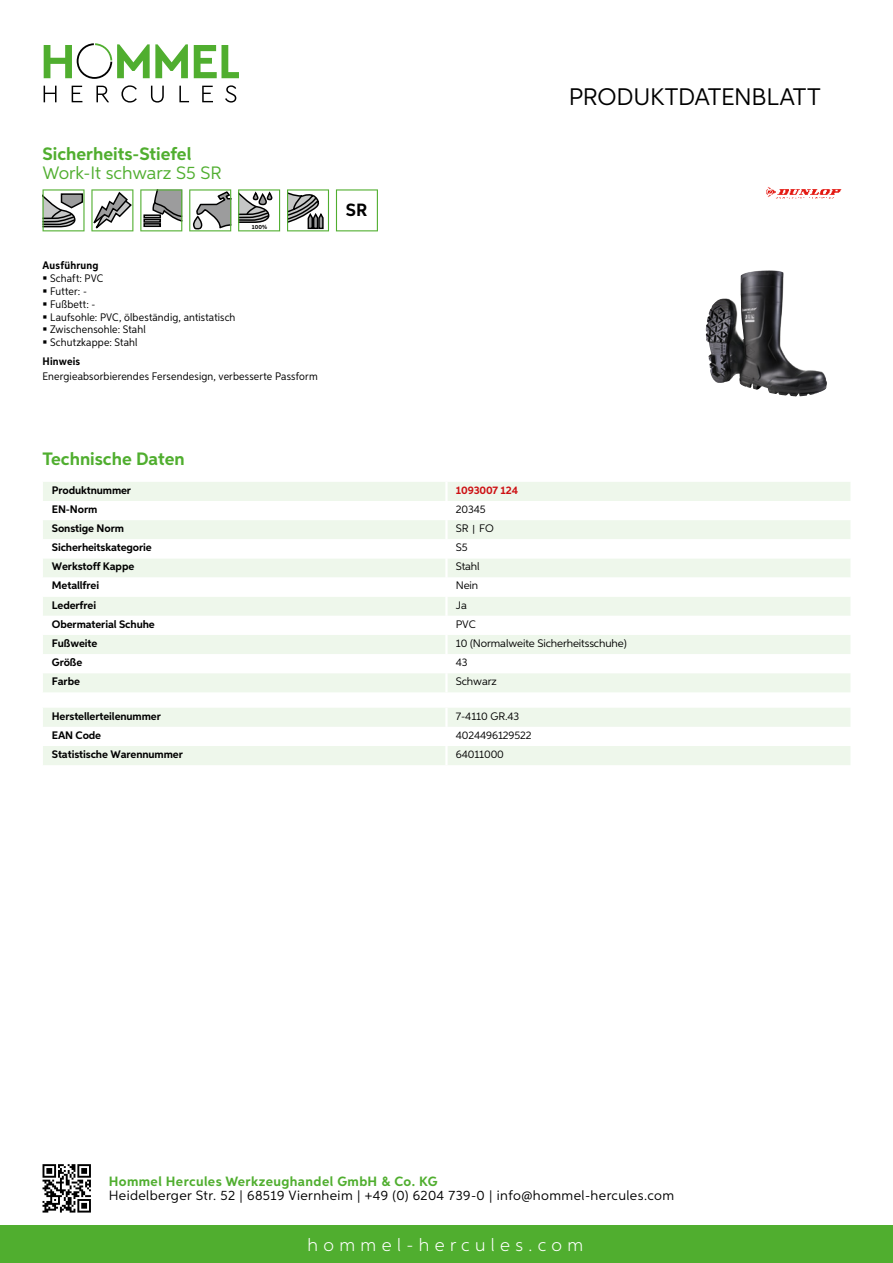
<style>
.page{position:relative;width:893px;height:1263px;background:#fff}
.page>*{position:absolute;margin:0;border:0;box-sizing:border-box;transform-origin:0 0}
.t1{font:24px "Aspira";letter-spacing:-.01em;color:#000}
.t2{font:700 18px "Aspira";color:#50ae2f}
.t3{font:300 18px "Aspira";letter-spacing:.3em;color:#fff}
.t4{font:18px "Aspira";color:#50ae2f}
.t5{font:700 17.85px "Aspira";color:#000}
.t6{font:13.5px "Aspira";letter-spacing:.03em;color:#000}
.t7{font:700 13.5px "Aspira";letter-spacing:.03em;color:#50ae2f}
.t8{font:700 10.95px "Aspira";letter-spacing:-.01em;color:#000}
.t9{font:10.95px/12.8px "Aspira Nar";letter-spacing:.015em;color:#000}
.t10{font:10.95px "Aspira";letter-spacing:-.01em;color:#000}
.t11{font:700 10.95px "Aspira Nar";letter-spacing:.02em;color:#000}
.t12{font:700 10.95px "Aspira";letter-spacing:-.01em;color:#cd1013}
.t13{font:700 6px "Aspira";color:#000}
.s1{font-family:"Wuerth Global";font-size:10.5px}
</style>
<div class="page">
<div style="left:0;top:1226px;width:893px;height:37px;background:#50ae2f"></div>
<svg style="left:43px;top:1164px;width:48px;height:48px"></svg>
<svg style="left:194px;top:45px;width:45px;height:33px"></svg>
<svg style="left:44px;top:43px;width:144px;height:36px"></svg>
<svg style="left:44px;top:86px;width:13px;height:16px"></svg>
<svg style="left:72px;top:86px;width:10px;height:16px"></svg>
<svg style="left:96px;top:86px;width:13px;height:16px"></svg>
<svg style="left:121px;top:85px;width:16px;height:18px"></svg>
<svg style="left:151px;top:86px;width:13px;height:17px"></svg>
<svg style="left:179px;top:86px;width:10px;height:16px"></svg>
<svg style="left:202px;top:86px;width:11px;height:16px"></svg>
<svg style="left:225px;top:85px;width:11px;height:18px"></svg>
<div style="left:43px;top:482px;width:807px;height:210px;background:#eef7eb"></div>
<svg style="left:43px;top:501px;width:807px;height:172px"></svg>
<hr style="left:445px;top:482px;width:3px;height:19px;background:#fff">
<hr style="left:445px;top:501px;width:3px;height:19px;background:#fff">
<hr style="left:445px;top:520px;width:3px;height:19px;background:#fff">
<hr style="left:445px;top:539px;width:3px;height:19px;background:#fff">
<hr style="left:445px;top:558px;width:3px;height:19px;background:#fff">
<hr style="left:445px;top:577px;width:3px;height:20px;background:#fff">
<hr style="left:445px;top:597px;width:3px;height:19px;background:#fff">
<hr style="left:445px;top:616px;width:3px;height:19px;background:#fff">
<hr style="left:445px;top:635px;width:3px;height:19px;background:#fff">
<hr style="left:445px;top:654px;width:3px;height:19px;background:#fff">
<hr style="left:445px;top:673px;width:3px;height:19px;background:#fff">
<svg style="left:43px;top:708px;width:807px;height:57px"></svg>
<hr style="left:445px;top:746px;width:3px;height:19px;background:#fff">
<svg style="left:43px;top:189px;width:90px;height:42px"></svg>
<svg style="left:140px;top:189px;width:42px;height:42px"></svg>
<svg style="left:189px;top:189px;width:42px;height:42px"></svg>
<svg style="left:238px;top:189px;width:42px;height:42px"></svg>
<svg style="left:287px;top:189px;width:42px;height:42px"></svg>
<svg style="left:336px;top:189px;width:42px;height:42px"></svg>
<img style="left:707px;top:270px;width:61px;height:69px">
<img style="left:766px;top:187px;width:76px;height:11px">
<h2 class="t2" style="left:43px;top:142px;width:150px">Sicherheits-Stiefel</h2>
<h2 class="t4" style="left:43px;top:162px;width:178px">Work-It schwarz S5 SR</h2>
<p class="t13" style="left:252px;top:223px;width:17px">100%</p>
<p class="t11" style="left:43px;top:259px;width:58px">Ausführung</p>
<p class="t9" style="left:50px;top:272px;width:187px">Schaft: PVC<br>Futter: -<br>Fußbett: -<br>Laufsohle: PVC, ölbeständig, antistatisch<br>Zwischensohle: Stahl<br>Schutzkappe: Stahl</p>
<p class="t11" style="left:43px;top:355px;width:39px">Hinweis</p>
<p class="t9" style="left:43px;top:370px;width:277px">Energieabsorbierendes Fersendesign, verbesserte Passform</p>
<h3 class="t5" style="left:346px;top:198px;width:23px">SR</h3>
<h1 class="t1" style="left:569px;top:82px;width:253px">Produktdatenblatt</h1>
<h2 class="t2" style="left:43px;top:448px;width:144px">Technische Daten</h2>
<p class="t8" style="left:52px;top:483px;width:81px">Produktnummer</p>
<p class="t12" style="left:456px;top:483px;width:64px">1093007 124</p>
<p class="t8" style="left:52px;top:502px;width:47px">EN-Norm</p>
<p class="t10" style="left:456px;top:502px;width:31px">20345</p>
<p class="t8" style="left:52px;top:521px;width:74px">Sonstige Norm</p>
<p class="t10" style="left:456px;top:522px;width:38px">SR <span class="s1">|</span> FO</p>
<p class="t8" style="left:52px;top:541px;width:101px">Sicherheitskategorie</p>
<p class="t10" style="left:456px;top:541px;width:13px">S5</p>
<p class="t8" style="left:52px;top:560px;width:84px">Werkstoff Kappe</p>
<p class="t10" style="left:456px;top:560px;width:25px">Stahl</p>
<p class="t8" style="left:52px;top:579px;width:49px">Metallfrei</p>
<p class="t10" style="left:456px;top:579px;width:24px">Nein</p>
<p class="t8" style="left:52px;top:598px;width:46px">Lederfrei</p>
<p class="t10" style="left:456px;top:598px;width:13px">Ja</p>
<p class="t8" style="left:52px;top:617px;width:104px">Obermaterial Schuhe</p>
<p class="t10" style="left:456px;top:617px;width:22px">PVC</p>
<p class="t8" style="left:52px;top:636px;width:47px">Fußweite</p>
<p class="t10" style="left:456px;top:636px;width:172px">10 (N ormalweite Sicherheitsschuhe)</p>
<p class="t8" style="left:52px;top:655px;width:32px">Größe</p>
<p class="t10" style="left:456px;top:655px;width:13px">43</p>
<p class="t8" style="left:52px;top:675px;width:30px">Farbe</p>
<p class="t10" style="left:456px;top:675px;width:42px">Schwarz</p>
<p class="t8" style="left:52px;top:709px;width:111px">Herstellerteilenummer</p>
<p class="t10" style="left:456px;top:709px;width:65px">7-4110 GR.43</p>
<p class="t8" style="left:52px;top:728px;width:51px">EAN Code</p>
<p class="t10" style="left:456px;top:728px;width:77px">4024496129522</p>
<p class="t8" style="left:52px;top:747px;width:132px">Statistische Warennummer</p>
<p class="t10" style="left:456px;top:747px;width:50px">64011000</p>
<p class="t7" style="left:109px;top:1172px;width:330px">Hommel Hercules Werkzeughandel GmbH &amp; Co. KG</p>
<p class="t6" style="left:109px;top:1187px;width:567px">Heidelberger Str. 52 | 68519 Viernheim | +49 (0) 6204 739-0 | info@hommel-hercules.com</p>
<h2 class="t3" style="left:307px;top:1234px;width:277px">hommel-hercules.com</h2>
</div>
